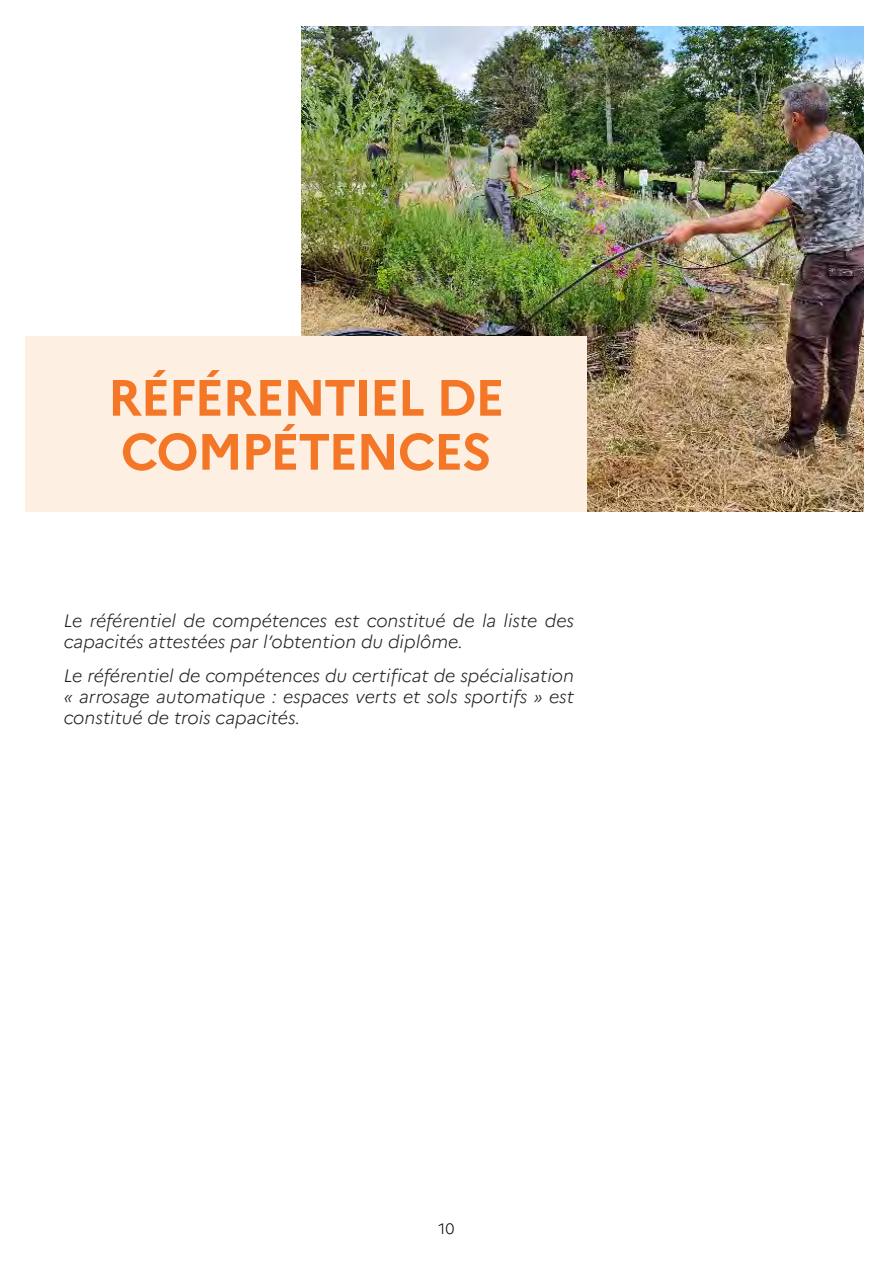
<style>
.page{position:relative;width:893px;height:1263px;background:#fff}
.page>*{position:absolute;margin:0;border:0;box-sizing:border-box;transform-origin:0 0}
.Titre_REFERENTIEL{font:700 51px/54px "Marianne";letter-spacing:-.035em;color:#f47728}
.TEXTE_INTRO-REFERENT{font:italic 300 18px/21px "Marianne";color:#231f20}
.t1{font:300 15px "Marianne";color:#000}
</style>
<div class="page">
<img style="left:302px;top:27px;width:561px;height:485px">
<div style="left:26px;top:336px;width:561px;height:175px;background:#fdefe2"></div>
<p class="Titre_REFERENTIEL" style="left:108px;top:370px;width:398px">RÉFÉRENTIEL DE<br>COMPÉTENCES</p>
<p class="TEXTE_INTRO-REFERENT" style="left:64px;top:610px;width:512px">Le référentiel de compétences est constitué de la liste des capacités attestées par l’obtention du diplôme.</p>
<p class="TEXTE_INTRO-REFERENT" style="left:64px;top:665px;width:512px;text-align:justify">Le référentiel de compétences du certificat de spécialisation « arrosage automatique : espaces verts et sols sportifs » est constitué de trois capacités.</p>
<p class="t1" style="left:438px;top:1219px;width:17px">10</p>
</div>
